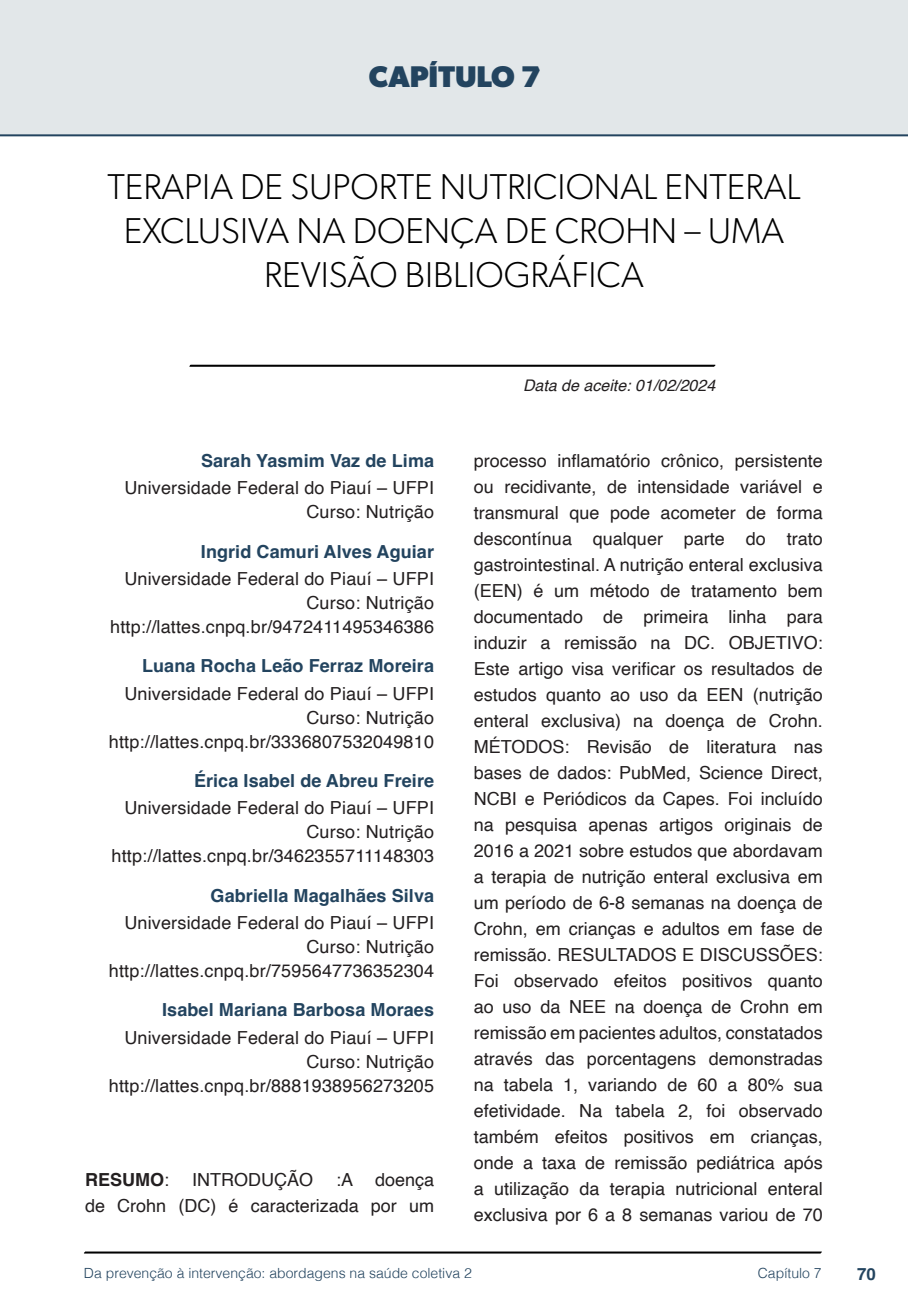
<style>
.page{position:relative;width:908px;height:1304px;background:#fff}
.page>*{position:absolute;margin:0;border:0;box-sizing:border-box;transform-origin:0 0}
.t1{font:300 36px/44px "Gibson";color:#000;text-align:center}
.t2{font:700 30px "Gibson";color:#23445f}
.t3{font:18px/26px "Helvetica";letter-spacing:.01em;color:#231f20;text-align:right}
.t4{font:700 18px "Helvetica";letter-spacing:.005em;color:#23445f}
.t5{font:700 18px "Helvetica";color:#231f20}
.t6{font:700 16.8px "Helvetica";color:#23445f}
.t7{font:italic 16px "Helvetica";color:#231f20}
.t8{font:300 14px "Helvetica";color:#23445f}
.s1{font-weight:400}
</style>
<div class="page">
<svg style="left:84px;top:1251px;width:737px;height:3px;background:#515151"></svg>
<svg style="left:189px;top:364px;width:526px;height:3px;background:#4f4f4f"></svg>
<div style="left:0;top:0;width:907px;height:136px;background:#e2e7e9"></div>
<div style="left:44px;top:72px;width:68px;height:61px;background:#e2e7e9"></div>
<h2 class="t2" style="left:369px;top:58px;width:173px">CAPÍTULO 7</h2>
<h1 class="t1" style="left:107px;top:164px;width:694px">TERAPIA DE SUPORTE NUTRICIONAL ENTERAL<br>EXCLUSIVA NA DOENÇA DE CROHN – UMA<br>REVISÃO BIBLIOGRÁFICA</h1>
<p class="t4" style="left:201px;top:450px;width:234px">Sarah Yasmim Vaz de Lima</p>
<p class="t3" style="left:124px;top:477px;width:311px;line-height:24px">Universidade Federal do Piauí – UFPI<br>Curso: Nutrição</p>
<p class="t4" style="left:201px;top:540px;width:234px">Ingrid Camuri Alves Aguiar</p>
<p class="t3" style="left:110px;top:567px;width:325px;line-height:24px">Universidade Federal do Piauí – UFPI<br>Curso: Nutrição http://lattes.cnpq.br/9472411495346386</p>
<p class="t4" style="left:142px;top:655px;width:293px">Luana Rocha Leão Ferraz Moreira</p>
<p class="t3" style="left:109px;top:682px;width:326px;line-height:24px">Universidade Federal do Piauí – UFPI<br>Curso: Nutrição http://lattes.cnpq.br/3336807532049810</p>
<p class="t4" style="left:194px;top:770px;width:241px">Érica Isabel de Abreu Freire</p>
<p class="t3" style="left:111px;top:797px;width:324px;line-height:24px">Universidade Federal do Piauí – UFPI<br>Curso: Nutrição http://lattes.cnpq.br/3462355711148303</p>
<p class="t4" style="left:210px;top:884px;width:225px">Gabriella Magalhães Silva</p>
<p class="t3" style="left:109px;top:911px;width:326px;line-height:24px">Universidade Federal do Piauí – UFPI<br>Curso: Nutrição http://lattes.cnpq.br/7595647736352304</p>
<p class="t4" style="left:162px;top:999px;width:273px">Isabel Mariana Barbosa Moraes</p>
<p class="t3" style="left:109px;top:1026px;width:326px;line-height:24px">Universidade Federal do Piauí – UFPI<br>Curso: Nutrição http://lattes.cnpq.br/8881938956273205</p>
<p class="t5" style="left:85px;top:1168px;width:86px">RESUMO<span class="s1">:</span></p>
<p class="t3" style="left:192px;top:1167px;width:122px">INTRODUÇÃO</p>
<p class="t3" style="left:85px;top:1167px;width:350px">:A doença<br>de Crohn (DC) é caracterizada por um</p>
<p class="t7" style="left:523px;top:373px;width:194px">Data de aceite: 01/02/2024</p>
<p class="t3" style="left:473px;top:448px;width:350px;text-align:justify">processo inflamatório crônico, persistente ou recidivante, de intensidade variável e transmural que pode acometer de forma descontínua qualquer parte do trato gastrointestinal. A nutrição enteral exclusiva (EEN) é um método de tratamento bem documentado de primeira linha para induzir a remissão na DC. OBJETIVO:<br>Este artigo visa verificar os resultados de estudos quanto ao uso da EEN (nutrição enteral exclusiva) na doença de Crohn.<br>MÉTODOS: Revisão de literatura nas bases de dados: PubMed, Science Direct, NCBI e Periódicos da Capes. Foi incluído na pesquisa apenas artigos originais de 2016 a 2021 sobre estudos que abordavam a terapia de nutrição enteral exclusiva em um período de 6-8 semanas na doença de Crohn, em crianças e adultos em fase de remissão. RESULTADOS E DISCUSSÕES:<br>Foi observado efeitos positivos quanto ao uso da NEE na doença de Crohn em remissão em pacientes adultos, constatados através das porcentagens demonstradas na tabela 1, variando de 60 a 80% sua efetividade. Na tabela 2, foi observado também efeitos positivos em crianças, onde a taxa de remissão pediátrica após a utilização da terapia nutricional enteral exclusiva por 6 a 8 semanas variou de 70</p>
<p class="t8" style="left:84px;top:1261px;width:389px">Da prevenção à intervenção: abordagens na saúde coletiva 2</p>
<p class="t8" style="left:757px;top:1261px;width:65px">Capítulo 7</p>
<p class="t6" style="left:856px;top:1264px;width:20px">70</p>
</div>
